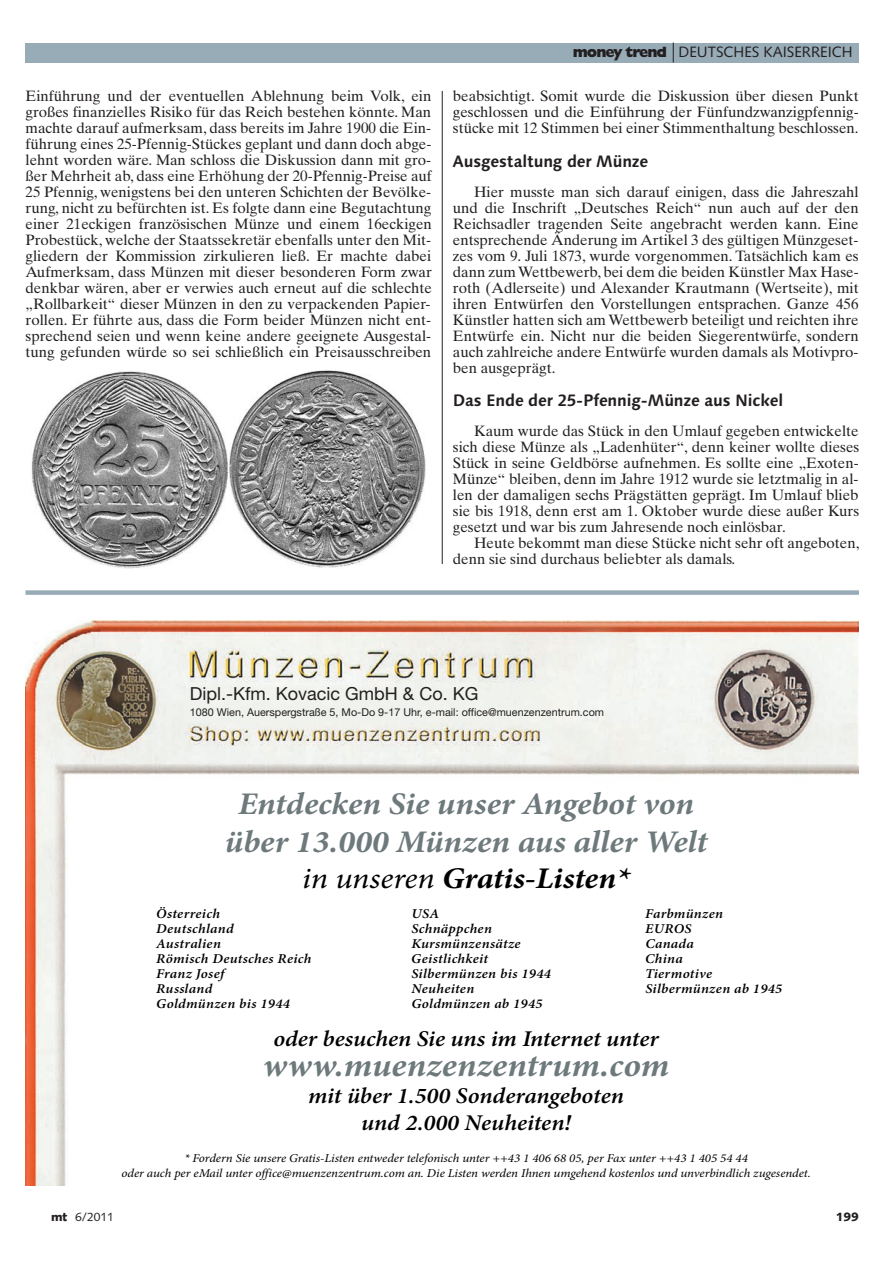
<style>
.page{position:relative;width:893px;height:1263px;background:#fff}
.page>*{position:absolute;margin:0;border:0;box-sizing:border-box;transform-origin:0 0}
.t1{font:italic 700 33px "Minion Pro";letter-spacing:.005em;color:#6e797c;scale:1.08 1}
.t2{font:italic 700 31.5px/37.8px "Minion Pro";color:#6e797c;text-align:center;scale:1.08 1}
.t3{font:italic 700 30px "Minion Pro";letter-spacing:-.005em;color:#000;scale:1.08 1}
.t4{font:italic 600 22.5px/27.2px "Minion Pro";color:#000;text-align:center;scale:1.08 1}
.t5{font:18px "Helvetica Neue";color:#231f20}
.t6{font:700 16.5px "Linotype Syntax";letter-spacing:-.01em;color:#231f20}
.t7{font:15px/15.9px "Times Ten";color:#231f20;text-align:justify}
.t8{font:15px "Syntax";color:#231f20}
.t9{font:italic 600 13.5px "Minion Pro";letter-spacing:.025em;color:#000;scale:1.08 1}
.t10{font:italic 12px/15px "Minion Pro";letter-spacing:-.005em;color:#000;text-align:center;scale:1.08 1}
.t11{font:12px "Syntax";color:#231f20}
.t12{font:900 12px "Syntax";color:#231f20}
.t13{font:10.8px "Helvetica Neue";color:#231f20}
.s1{font-family:"Gill Sans";font-weight:800}
.s2{font-weight:400}
.s3{font-weight:900}
</style>
<div class="page">
<hr style="left:442px;top:91px;width:1px;height:473px;background:#231f20">
<div style="left:26px;top:43px;width:833px;height:20px;background:#97acb7"></div>
<svg style="left:673px;top:43px;width:1px;height:20px"></svg>
<img style="left:31px;top:371px;width:197px;height:197px">
<svg style="left:229px;top:370px;width:197px;height:198px"></svg>
<div style="left:26px;top:590px;width:833px;height:5px;background:#97acb7"></div>
<img style="left:26px;top:620px;width:833px;height:566px">
<p class="t8" style="left:573px;top:43px;width:281px"><span class="s1">money trend</span> DEUTSCHES KAISERREICH</p>
<p class="t7" style="left:26px;top:88px;width:408px">Einführung und der eventuellen Ablehnung beim Volk, ein großes finanzielles Risiko für das Reich bestehen könnte. Man machte darauf aufmerksam, dass bereits im Jahre 1900 die Ein&shy;führung eines 25-Pfennig-Stückes geplant und dann doch abge&shy;lehnt worden wäre. Man schloss die Diskussion dann mit gro&shy;ßer Mehrheit ab, dass eine Erhöhung der 20-Pfennig-Preise auf 25 Pfennig, wenigstens bei den unteren Schichten der Bevölke&shy;rung, nicht zu befürchten ist. Es folgte dann eine Begutachtung einer 21eckigen französischen Münze und einem 16eckigen Probestück, welche der Staatssekretär ebenfalls unter den Mit&shy;gliedern der Kommission zirkulieren ließ. Er machte dabei Aufmerksam, dass Münzen mit dieser besonderen Form zwar denkbar wären, aber er verwies auch erneut auf die schlechte „Rollbarkeit“ dieser Münzen in den zu verpackenden Papier&shy;rollen. Er führte aus, dass die Form beider Münzen nicht ent&shy;sprechend seien und wenn keine andere geeignete Ausgestal&shy;tung gefunden würde so sei schließlich ein Preisausschreiben</p>
<p class="t7" style="left:453px;top:88px;width:407px">beabsichtigt. Somit wurde die Diskussion über diesen Punkt geschlossen und die Einführung der Fünfundzwanzigpfennig&shy;stücke mit 12 Stimmen bei einer Stimmenthaltung beschlossen.</p>
<p class="t6" style="left:453px;top:151px;width:197px">Ausgestaltung der Münze</p>
<p class="t7" style="left:453px;top:184px;width:407px;text-indent:21px">Hier musste man sich darauf einigen, dass die Jahreszahl und die Inschrift „Deutsches Reich“ nun auch auf der den Reichsadler tragenden Seite angebracht werden kann. Eine entsprechende Änderung im Artikel 3 des gültigen Münzgeset&shy;zes vom 9. Juli 1873, wurde vorgenommen. Tatsächlich kam es dann zum Wettbewerb, bei dem die beiden Künstler Max Hase&shy;roth (Adlerseite) und Alexander Krautmann (Wertseite), mit ihren Entwürfen den Vorstellungen entsprachen. Ganze 456<br>Künstler hatten sich am Wettbewerb beteiligt und reichten ihre Entwürfe ein. Nicht nur die beiden Siegerentwürfe, sondern auch zahlreiche andere Entwürfe wurden damals als Motivpro&shy;ben ausgeprägt.</p>
<p class="t6" style="left:453px;top:390px;width:332px">Das Ende der 25-Pfennig-Münze aus Nickel</p>
<p class="t7" style="left:453px;top:423px;width:408px;text-indent:21px">Kaum wurde das Stück in den Umlauf gegeben entwickelte sich diese Münze als „Ladenhüter“, denn keiner wollte dieses Stück in seine Geldbörse aufnehmen. Es sollte eine „Exoten-Münze“ bleiben, denn im Jahre 1912 wurde sie letztmalig in al&shy;len der damaligen sechs Prägstätten geprägt. Im Umlauf blieb sie bis 1918, denn erst am 1. Oktober wurde diese außer Kurs gesetzt und war bis zum Jahresende noch einlösbar.</p>
<p class="t7" style="left:453px;top:535px;width:408px;text-indent:21px">Heute bekommt man diese Stücke nicht sehr oft angeboten, denn sie sind durchaus beliebter als damals.</p>
<p class="t5" style="left:190px;top:683px;width:290px">Dipl.-Kfm. Kovacic GmbH &amp; Co. KG</p>
<p class="t13" style="left:190px;top:706px;width:416px">1080 Wien, Auerspergstraße 5, Mo-Do 9-17 Uhr, e-mail: office@muenzenzentrum.com</p>
<h2 class="t2" style="left:225px;top:787px;width:448px">Entdecken Sie unser Angebot von über 13.000 Münzen aus aller Welt</h2>
<h3 class="t3" style="left:302px;top:866px;width:305px"><span class="s2">in unseren</span> Gratis-Listen*</h3>
<p class="t9" style="left:156px;top:909px;width:61px">Österreich</p>
<p class="t9" style="left:411px;top:909px;width:27px">USA</p>
<p class="t9" style="left:645px;top:909px;width:74px">Farbmünzen</p>
<p class="t9" style="left:156px;top:924px;width:73px">Deutschland</p>
<p class="t9" style="left:411px;top:924px;width:76px">Schnäppchen</p>
<p class="t9" style="left:645px;top:924px;width:44px">EUROS</p>
<p class="t9" style="left:156px;top:939px;width:61px">Australien</p>
<p class="t9" style="left:411px;top:939px;width:103px">Kursmünzensätze</p>
<p class="t9" style="left:645px;top:939px;width:47px">Canada</p>
<p class="t9" style="left:156px;top:954px;width:145px">Römisch Deutsches Reich</p>
<p class="t9" style="left:411px;top:954px;width:73px">Geistlichkeit</p>
<p class="t9" style="left:645px;top:954px;width:36px">China</p>
<p class="t9" style="left:156px;top:969px;width:65px">Franz Josef</p>
<p class="t9" style="left:411px;top:969px;width:131px">Silbermünzen bis 1944</p>
<p class="t9" style="left:645px;top:969px;width:64px">Tiermotive</p>
<p class="t9" style="left:156px;top:984px;width:53px">Russland</p>
<p class="t9" style="left:411px;top:984px;width:60px">Neuheiten</p>
<p class="t9" style="left:645px;top:984px;width:128px">Silbermünzen ab 1945</p>
<p class="t9" style="left:156px;top:999px;width:125px">Goldmünzen bis 1944</p>
<p class="t9" style="left:411px;top:999px;width:123px">Goldmünzen ab 1945</p>
<h3 class="t4" style="left:273px;top:1027px;width:358px">oder besuchen Sie uns im Internet unter</h3>
<h1 class="t1" style="left:263px;top:1052px;width:378px">www.muenzenzentrum.com</h1>
<h3 class="t4" style="left:308px;top:1084px;width:294px">mit über 1.500 Sonderangeboten und 2.000 Neuheiten!</h3>
<p class="t10" style="left:121px;top:1151px;width:640px">* Fordern Sie unsere Gratis-Listen entweder telefonisch unter ++43 1 406 68 05, per Fax unter ++43 1 405 54 44<br>oder auch per eMail unter office@muenzenzentrum.com an. Die Listen werden Ihnen umgehend kostenlos und unverbindlich zugesendet.</p>
<p class="t11" style="left:51px;top:1210px;width:64px"><span class="s3">mt</span> 6/2011</p>
<p class="t12" style="left:836px;top:1210px;width:25px">199</p>
</div>
